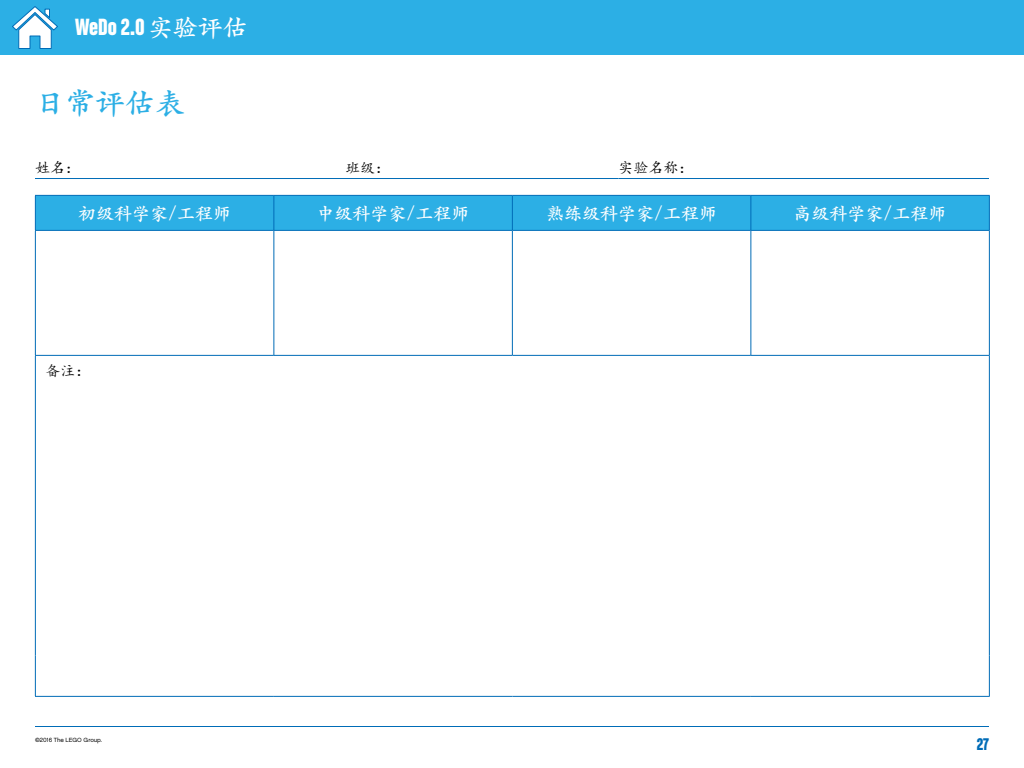
<style>
.page{position:relative;width:1024px;height:768px;background:#fff}
.page>*{position:absolute;margin:0;border:0;box-sizing:border-box;transform-origin:0 0}
.t1{font:30px "ST Kai Ti TC Bold";color:#2cafe5}
.t2{font:700 25px "LEGO Chalet Comprime 80";color:#fff}
.t3{font:18px "ST Kai Ti TC Bold";color:#fff}
.t4{font:700 18px "LEGO Chalet Comprime 80";color:#006cb7}
.t5{font:15px "Kai Ti";color:#000}
.t6{font:6px "LEGO Chalet 60";color:#000}
.s1{font-family:"ST Kai Ti TC Bold";font-weight:400}
</style>
<div class="page">
<div style="left:0;top:0;width:1024px;height:55px;background:#2cafe5"></div>
<hr style="left:35px;top:726px;width:954px;height:2px;background:#006cb7">
<svg style="left:12px;top:6px;width:46px;height:43px"></svg>
<div style="left:36px;top:196px;width:953px;height:34px;background:#2cafe5"></div>
<hr style="left:35px;top:195px;width:239px;height:1px;background:#006cb7">
<hr style="left:35px;top:196px;width:1px;height:34px;background:#006cb7">
<hr style="left:274px;top:195px;width:238px;height:1px;background:#006cb7">
<hr style="left:274px;top:196px;width:1px;height:34px;background:#006cb7">
<hr style="left:512px;top:195px;width:239px;height:1px;background:#006cb7">
<hr style="left:512px;top:196px;width:1px;height:34px;background:#006cb7">
<hr style="left:751px;top:195px;width:239px;height:1px;background:#006cb7">
<hr style="left:750px;top:196px;width:1px;height:34px;background:#006cb7">
<hr style="left:989px;top:196px;width:1px;height:34px;background:#006cb7">
<hr style="left:35px;top:230px;width:239px;height:1px;background:#006cb7">
<hr style="left:35px;top:231px;width:1px;height:124px;background:#006cb7">
<hr style="left:274px;top:230px;width:238px;height:1px;background:#006cb7">
<hr style="left:274px;top:231px;width:1px;height:124px;background:#006cb7">
<hr style="left:512px;top:230px;width:239px;height:1px;background:#006cb7">
<hr style="left:512px;top:231px;width:1px;height:124px;background:#006cb7">
<hr style="left:751px;top:230px;width:239px;height:1px;background:#006cb7">
<hr style="left:750px;top:231px;width:1px;height:124px;background:#006cb7">
<hr style="left:989px;top:231px;width:1px;height:124px;background:#006cb7">
<hr style="left:35px;top:355px;width:239px;height:1px;background:#006cb7">
<hr style="left:35px;top:356px;width:1px;height:299px;background:#006cb7">
<hr style="left:274px;top:355px;width:238px;height:1px;background:#006cb7">
<hr style="left:512px;top:355px;width:239px;height:1px;background:#006cb7">
<hr style="left:751px;top:355px;width:239px;height:1px;background:#006cb7">
<hr style="left:989px;top:356px;width:1px;height:299px;background:#006cb7">
<hr style="left:35px;top:655px;width:1px;height:41px;background:#006cb7">
<hr style="left:989px;top:655px;width:1px;height:41px;background:#006cb7">
<hr style="left:35px;top:696px;width:239px;height:1px;background:#006cb7">
<hr style="left:274px;top:696px;width:238px;height:1px;background:#006cb7">
<hr style="left:512px;top:696px;width:239px;height:1px;background:#006cb7">
<hr style="left:751px;top:696px;width:239px;height:1px;background:#006cb7">
<hr style="left:35px;top:178px;width:310px;height:1px;background:#006cb7">
<hr style="left:345px;top:178px;width:273px;height:1px;background:#006cb7">
<hr style="left:618px;top:178px;width:371px;height:1px;background:#006cb7">
<h2 class="t2" style="left:75px;top:13px;width:174px">WeDo 2.0<span class="s1">实验评估</span></h2>
<h1 class="t1" style="left:35px;top:83px;width:151px">日常评估表</h1>
<p class="t5" style="left:35px;top:160px;width:46px">姓名：</p>
<p class="t5" style="left:345px;top:160px;width:46px">班级：</p>
<p class="t5" style="left:618px;top:160px;width:76px">实验名称：</p>
<p class="t3" style="left:78px;top:202px;width:154px">初级科学家/工程师</p>
<p class="t3" style="left:317px;top:202px;width:154px">中级科学家/工程师</p>
<p class="t3" style="left:546px;top:202px;width:172px">熟练级科学家/工程师</p>
<p class="t3" style="left:794px;top:202px;width:154px">高级科学家/工程师</p>
<p class="t5" style="left:45px;top:363px;width:46px">备注：</p>
<p class="t6" style="left:35px;top:736px;width:69px">©2016 The LEGO Group.</p>
<p class="t4" style="left:977px;top:734px;width:14px">27</p>
</div>
